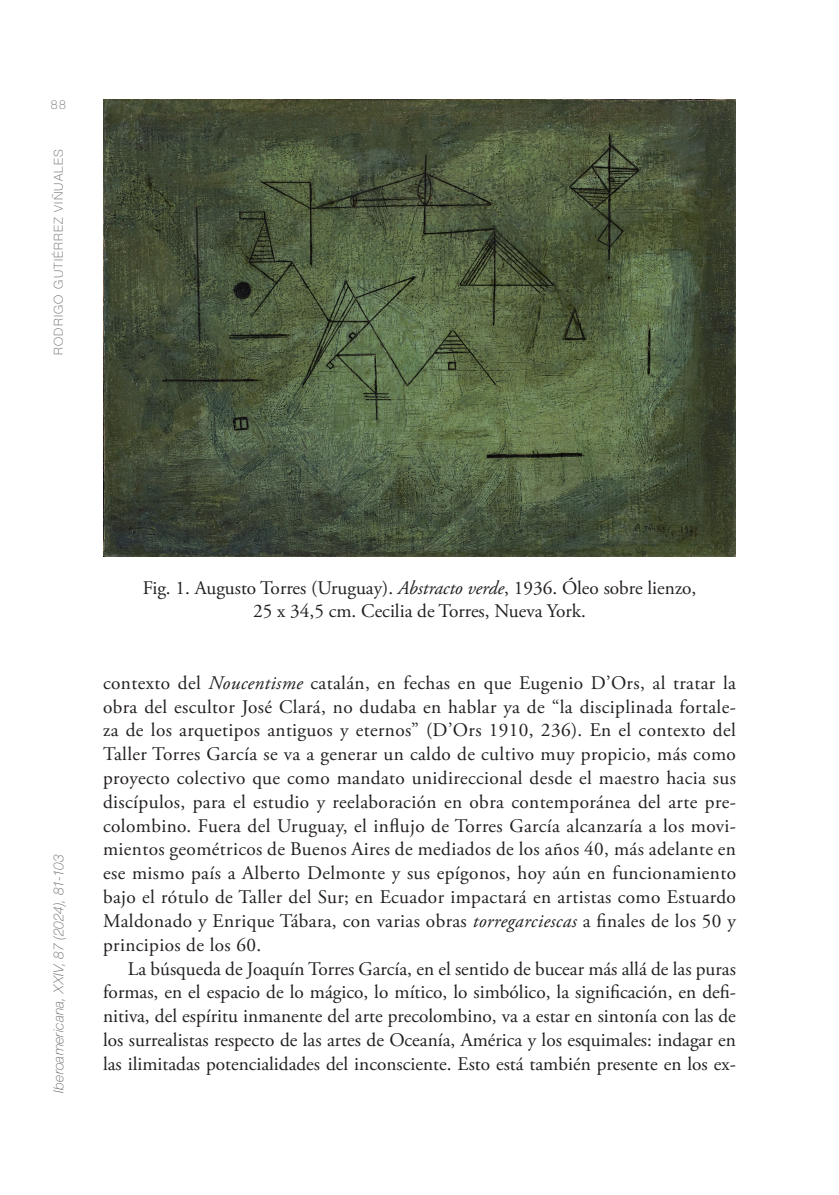
<style>
.page{position:relative;width:839px;height:1195px;background:#fff}
.page>*{position:absolute;margin:0;border:0;box-sizing:border-box;transform-origin:0 0}
.pie-imagen{font:19.25px/23.8px "Adobe Garamond Pro";color:#231f20;text-align:justify}
.t1{font:italic 100 14px "Helvetica Neue LT Std";letter-spacing:.01em;color:#636366}
.t2{font:100 12.25px "Helvetica Neue LT Std";letter-spacing:.1em;color:#636366}
.s1{font-style:italic}
</style>
<div class="page">
<img style="left:103px;top:100px;width:632px;height:456px">
<p class="t2" style="left:51px;top:97px;width:16px">88</p>
<p class="t2" style="left:51px;top:355px;width:207px;rotate:-90deg">RODRIGO GUTIÉRREZ VIÑUALES</p>
<p class="t1" style="left:50px;top:1092px;width:240px;rotate:-90deg">Iberoamericana, XXIV, 87 (2024), 81-103</p>
<p class="pie-imagen" style="left:143px;top:577px;width:555px;line-height:23.1px;text-align:center">Fig. 1. Augusto Torres (Uruguay). <span class="s1">Abstracto verde</span>, 1936. Óleo sobre lienzo,<br>25 x 34,5 cm. Cecilia de Torres, Nueva York.</p>
<p class="pie-imagen" style="left:103px;top:671px;width:634px">contexto del <span class="s1">Noucentisme</span> catalán, en fechas en que Eugenio D’Ors, al tratar la obra del escultor José Clará, no dudaba en hablar ya de “la disciplinada fortale&shy;za de los arquetipos antiguos y eternos” (D’Ors 1910, 236). En el contexto del Taller Torres García se va a generar un caldo de cultivo muy propicio, más como proyecto colectivo que como mandato unidireccional desde el maestro hacia sus discípulos, para el estudio y reelaboración en obra contemporánea del arte pre&shy;colombino. Fuera del Uruguay, el influjo de Torres García alcanzaría a los movi&shy;mientos geométricos de Buenos Aires de mediados de los años 40, más adelante en ese mismo país a Alberto Delmonte y sus epígonos, hoy aún en funcionamiento bajo el rótulo de Taller del Sur; en Ecuador impactará en artistas como Estuardo Maldonado y Enrique Tábara, con varias obras <span class="s1">torregarciescas</span> a finales de los 50 y principios de los 60.</p>
<p class="pie-imagen" style="left:103px;top:957px;width:634px;text-indent:25px">La búsqueda de Joaquín Torres García, en el sentido de bucear más allá de las puras formas, en el espacio de lo mágico, lo mítico, lo simbólico, la significación, en defi&shy;nitiva, del espíritu inmanente del arte precolombino, va a estar en sintonía con las de los surrealistas respecto de las artes de Oceanía, América y los esquimales: indagar en las ilimitadas potencialidades del inconsciente. Esto está también presente en los ex-</p>
</div>
